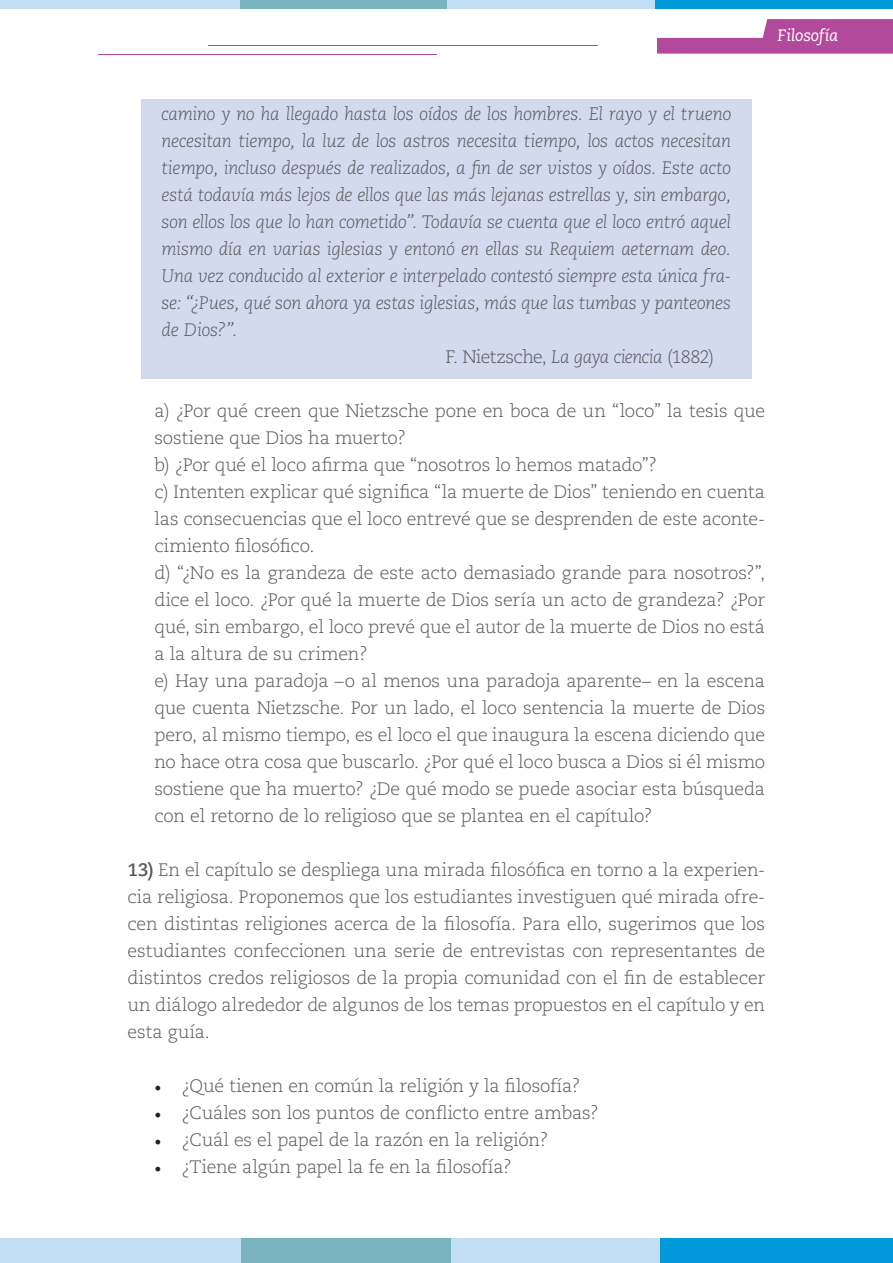
<style>
.page{position:relative;width:893px;height:1263px;background:#fff}
.page>*{position:absolute;margin:0;border:0;box-sizing:border-box;transform-origin:0 0}
.t1{font:300 18px/27px "Caecilia LT Std";letter-spacing:-.01em;color:#57585a}
.t2{font:italic 300 18px "Caecilia LT Std";letter-spacing:-.015em;color:#57585a}
.t3{font:300 18px "Caecilia LT Std";letter-spacing:-.035em;color:#57585a}
.t4{font:italic 16.5px "Caecilia LT Std";letter-spacing:-.01em;color:#fff}
.s1{font-style:italic}
.s2{font-weight:700}
.s3{font-family:"Minion Pro";font-weight:400;color:#231f20}
</style>
<div class="page">
<div style="left:0;top:1238px;width:241px;height:25px;background:#c2def5"></div>
<div style="left:241px;top:1238px;width:210px;height:25px;background:#78b3bf"></div>
<div style="left:451px;top:1238px;width:209px;height:25px;background:#c2def5"></div>
<div style="left:660px;top:1238px;width:232px;height:25px;background:#0099d9"></div>
<svg style="left:657px;top:19px;width:236px;height:35px"></svg>
<hr style="left:209px;top:45px;width:389px;height:1px;background:#b3499b">
<hr style="left:98px;top:54px;width:339px;height:1px;background:#b3499b">
<div style="left:0;top:0;width:240px;height:9px;background:#c2def5"></div>
<div style="left:240px;top:0;width:207px;height:9px;background:#78b3bf"></div>
<div style="left:447px;top:0;width:208px;height:9px;background:#c2def5"></div>
<div style="left:655px;top:0;width:238px;height:9px;background:#0099d9"></div>
<div style="left:141px;top:99px;width:611px;height:279px;background:#d4daee"></div>
<p class="t4" style="left:777px;top:26px;width:62px">Filosofía</p>
<p class="t2" style="left:161px;top:104px;width:571px">camino y no ha llegado hasta los oídos de los hombres. El rayo y el trueno</p>
<p class="t2" style="left:161px;top:131px;width:571px">necesitan tiempo, la luz de los astros necesita tiempo, los actos necesitan</p>
<p class="t2" style="left:161px;top:158px;width:571px">tiempo, incluso después de realizados, a fin de ser vistos y oídos. Este acto</p>
<p class="t2" style="left:161px;top:185px;width:571px">está todavía más lejos de ellos que las más lejanas estrellas y, sin embargo,</p>
<p class="t2" style="left:161px;top:212px;width:571px">son ellos los que lo han cometido”. Todavía se cuenta que el loco entró aquel</p>
<p class="t2" style="left:161px;top:239px;width:571px">mismo día en varias iglesias y entonó en ellas su Requiem aeternam deo.</p>
<p class="t2" style="left:161px;top:266px;width:571px">Una vez conducido al exterior e interpelado contestó siempre esta única fra-</p>
<p class="t2" style="left:161px;top:293px;width:571px">se: “¿Pues, qué son ahora ya estas iglesias, más que las tumbas y panteones</p>
<p class="t2" style="left:161px;top:320px;width:77px">de Dios?”.</p>
<p class="t3" style="left:445px;top:347px;width:270px">F. Nietzsche, <span class="s1">La gaya ciencia</span> (1882)</p>
<p class="t1" style="left:154px;top:398px;width:612px">a) ¿Por qué creen que Nietzsche pone en boca de un “loco” la tesis que sostiene que Dios ha muerto?<br>b) ¿Por qué el loco afirma que “nosotros lo hemos matado”?<br>c) Intenten explicar qué significa “la muerte de Dios” teniendo en cuenta las consecuencias que el loco entrevé que se desprenden de este aconte&shy;cimiento filosófico.<br>d) “¿No es la grandeza de este acto demasiado grande para nosotros?”, dice el loco. ¿Por qué la muerte de Dios sería un acto de grandeza? ¿Por qué, sin embargo, el loco prevé que el autor de la muerte de Dios no está a la altura de su crimen?<br>e) Hay una paradoja –o al menos una paradoja aparente– en la escena que cuenta Nietzsche. Por un lado, el loco sentencia la muerte de Dios pero, al mismo tiempo, es el loco el que inaugura la escena diciendo que no hace otra cosa que buscarlo. ¿Por qué el loco busca a Dios si él mismo sostiene que ha muerto? ¿De qué modo se puede asociar esta búsqueda con el retorno de lo religioso que se plantea en el capítulo?</p>
<p class="t1" style="left:127px;top:857px;width:639px;text-align:justify"><span class="s2">13)</span> En el capítulo se despliega una mirada filosófica en torno a la experien&shy;cia religiosa. Proponemos que los estudiantes investiguen qué mirada ofre&shy;cen distintas religiones acerca de la filosofía. Para ello, sugerimos que los estudiantes confeccionen una serie de entrevistas con representantes de distintos credos religiosos de la propia comunidad con el fin de establecer un diálogo alrededor de algunos de los temas propuestos en el capítulo y en esta guía.</p>
<p class="t1" style="left:154px;top:1073px;width:428px"><span class="s3">•</span> ¿Qué tienen en común la religión y la filosofía?</p>
<p class="t1" style="left:154px;top:1100px;width:446px"><span class="s3">•</span> ¿Cuáles son los puntos de conflicto entre ambas?</p>
<p class="t1" style="left:154px;top:1127px;width:395px"><span class="s3">•</span> ¿Cuál es el papel de la razón en la religión?</p>
<p class="t1" style="left:154px;top:1154px;width:359px"><span class="s3">•</span> ¿Tiene algún papel la fe en la filosofía?</p>
</div>
